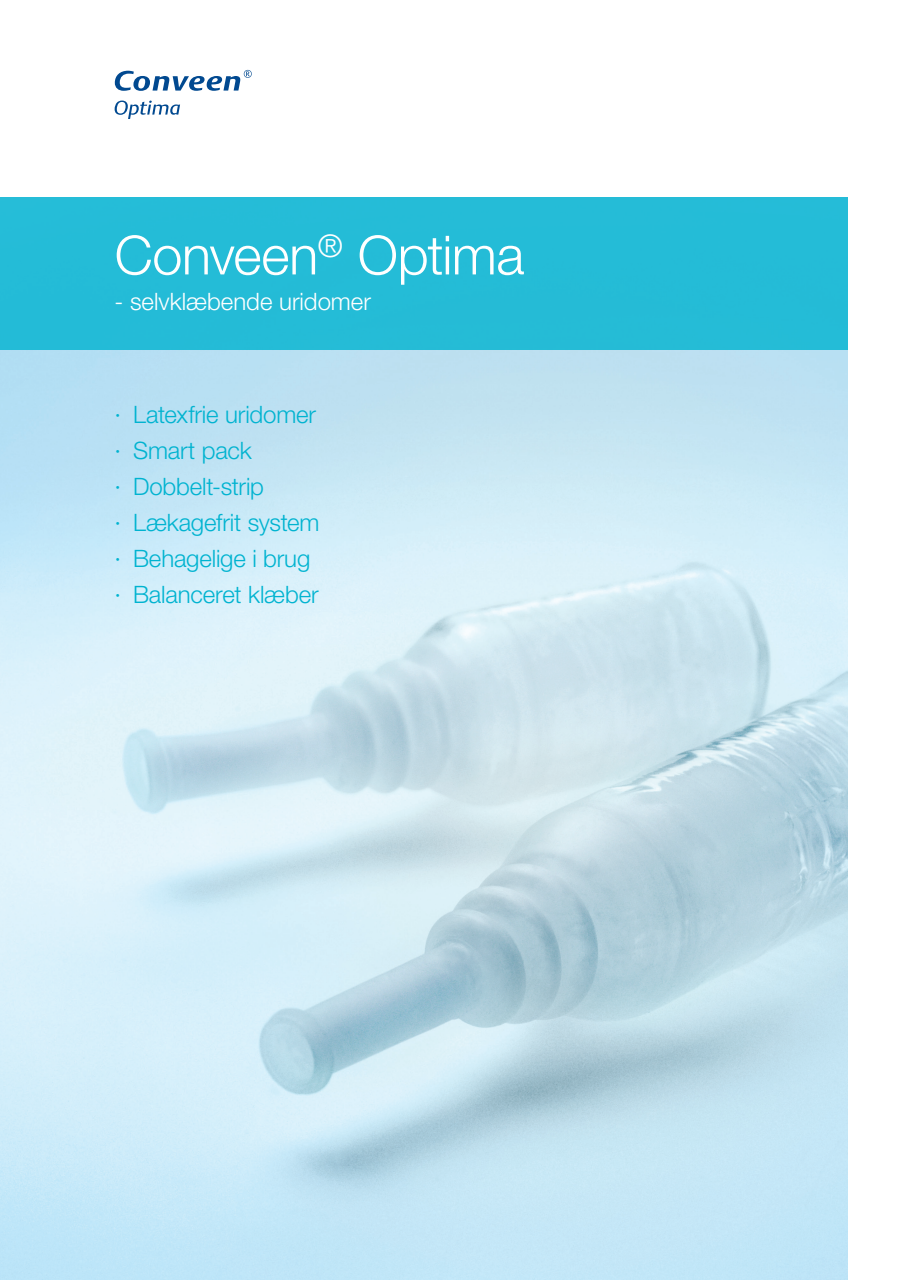
<style>
.page{position:relative;width:910px;height:1280px;background:#fff}
.page>*{position:absolute;margin:0;border:0;box-sizing:border-box;transform-origin:0 0}
.t1{font:300 54px "Helvetica Neue LT Pro";letter-spacing:-.01em;color:#fff}
.t2{font:300 24px/36px "Helvetica Neue LT Pro";letter-spacing:-.005em;color:#00b3d0}
.t3{font:300 24px "Helvetica Neue LT Pro";color:#fff}
</style>
<div class="page">
<img style="left:0;top:349px;width:847px;height:930px">
<div style="left:0;top:197px;width:847px;height:152px;background:#24bcd7"></div>
<svg style="left:115px;top:70px;width:137px;height:21px"></svg>
<svg style="left:115px;top:101px;width:65px;height:18px"></svg>
<h1 class="t1" style="left:115px;top:222px;width:411px">Conveen<sup>®</sup> Optima</h1>
<p class="t3" style="left:115px;top:287px;width:258px">- selvklæbende uridomer</p>
<p class="t2" style="left:115px;top:396px;width:206px">∙ Latexfrie uridomer ∙ Smart pack<br>∙ Dobbelt-strip<br>∙ Lækagefrit system ∙ Behagelige i brug ∙ Balanceret klæber</p>
</div>
